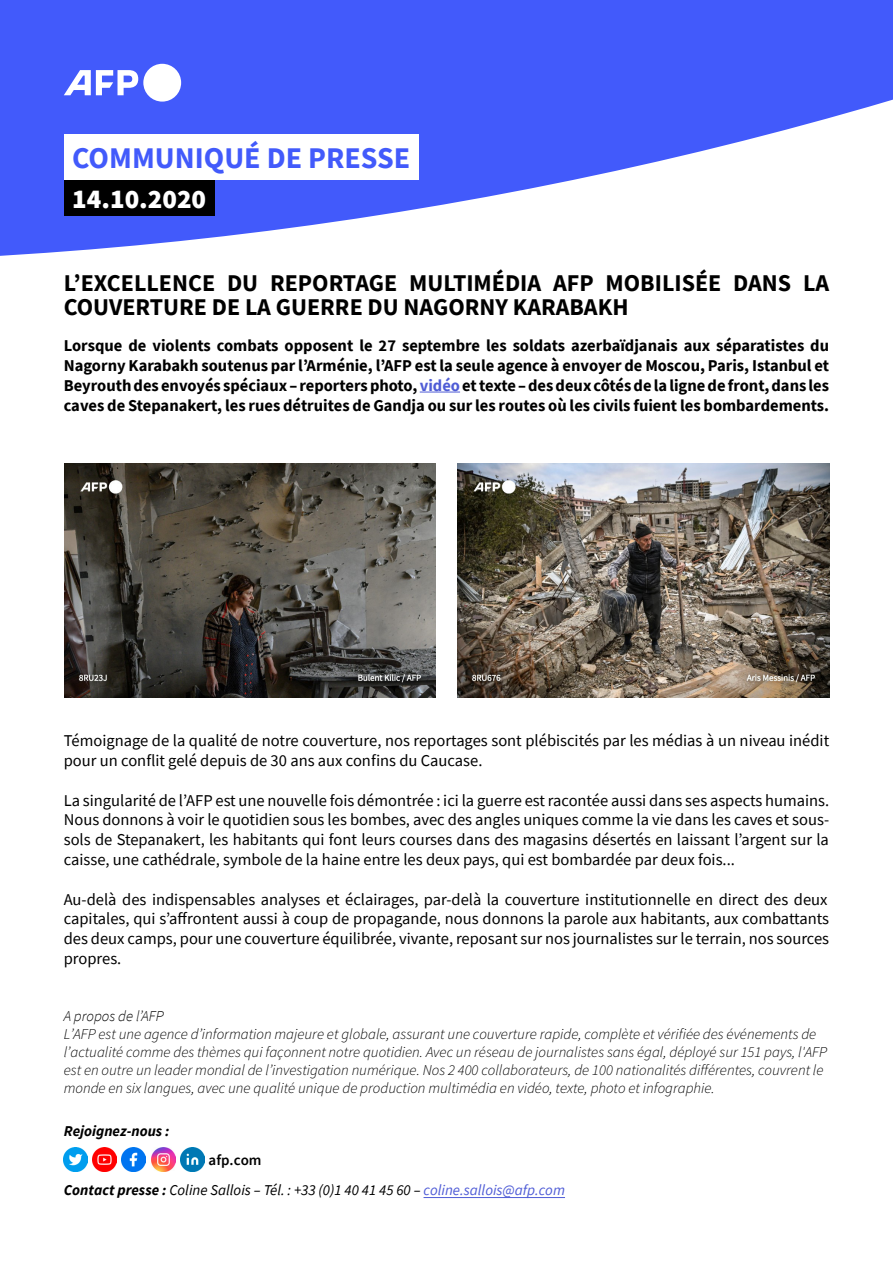
<style>
.page{position:relative;width:893px;height:1263px;background:#fff}
.page>*{position:absolute;margin:0;border:0;box-sizing:border-box;transform-origin:0 0}
.t1{font:700 30px "Source Sans Pro";color:#425afb}
.t2{font:900 27px "Source Sans Pro";color:#fff}
.t3{font:700 24px/24px "Source Sans Pro";color:#000}
.t4{font:16.5px/19.8px "Source Sans Pro";color:#000;text-align:justify}
.t5{font:700 16.5px/19.8px "Source Sans Pro";color:#000;text-align:justify}
.t6{font:italic 300 15px/18px "Source Sans Pro";color:#000}
.t7{font:italic 15px/29.1px "Source Sans Pro";color:#000}
.t8{font:italic 700 15px "Source Sans Pro";color:#000}
.t9{font:italic 300 15px "Source Sans Pro";color:#000}
.s1{color:#4f5cd6}
.s2{font-style:inherit}
.s3{font-weight:600;font-style:normal}
.s4{font-weight:700}
</style>
<div class="page">
<hr style="left:420px;top:392px;width:40px;height:1px;background:#4f5cd6">
<svg style="left:0;top:0;width:893px;height:256px;fill:#425afb"></svg>
<div style="left:64px;top:180px;width:151px;height:36px;background:#000"></div>
<div style="left:64px;top:134px;width:355px;height:46px;background:#fff"></div>
<svg style="left:64px;top:64px;width:117px;height:38px"></svg>
<hr style="left:424px;top:1197px;width:141px;height:1px;background:#4f5cd6">
<img style="left:64px;top:1148px;width:24px;height:24px">
<img style="left:151px;top:1148px;width:24px;height:24px">
<img style="left:122px;top:1148px;width:24px;height:24px">
<img style="left:93px;top:1148px;width:24px;height:24px">
<img style="left:180px;top:1148px;width:24px;height:24px">
<img style="left:458px;top:463px;width:371px;height:234px">
<img style="left:65px;top:463px;width:371px;height:234px">
<h1 class="t1" style="left:72px;top:138px;width:339px">COMMUNIQUÉ DE PRESSE</h1>
<h2 class="t2" style="left:72px;top:180px;width:135px">14.10.2020</h2>
<h3 class="t3" style="left:64px;top:271px;width:767px">L’EXCELLENCE DU REPORTAGE MULTIMÉDIA AFP MOBILISÉE DANS LA<br>COUVERTURE DE LA GUERRE DU NAGORNY KARABAKH</h3>
<p class="t5" style="left:64px;top:336px;width:767px">Lorsque de violents combats opposent le 27 septembre les soldats azerbaïdjanais aux séparatistes du Nagorny Karabakh soutenus par l’Arménie, l’AFP est la seule agence à envoyer de Moscou, Paris, Istanbul et Beyrouth des envoyés spéciaux – reporters photo, <span class="s1">vidéo</span> et texte – des deux côtés de la ligne de front, dans les caves de Stepanakert, les rues détruites de Gandja ou sur les routes où les civils fuient les bombardements.</p>
<p class="t4" style="left:64px;top:731px;width:767px">Témoignage de la qualité de notre couverture, nos reportages sont plébiscités par les médias à un niveau inédit pour un conflit gelé depuis de 30 ans aux confins du Caucase.</p>
<p class="t4" style="left:64px;top:790px;width:767px">La singularité de l’AFP est une nouvelle fois démontrée : ici la guerre est racontée aussi dans ses aspects humains.<br>Nous donnons à voir le quotidien sous les bombes, avec des angles uniques comme la vie dans les caves et sous&shy;sols de Stepanakert, les habitants qui font leurs courses dans des magasins désertés en laissant l’argent sur la caisse, une cathédrale, symbole de la haine entre les deux pays, qui est bombardée par deux fois...</p>
<p class="t4" style="left:64px;top:889px;width:767px">Au-delà des indispensables analyses et éclairages, par-delà la couverture institutionnelle en direct des deux capitales, qui s’affrontent aussi à coup de propagande, nous donnons la parole aux habitants, aux combattants des deux camps, pour une couverture équilibrée, vivante, reposant sur nos journalistes sur le terrain, nos sources propres.</p>
<p class="t9" style="left:64px;top:1007px;width:101px">A propos de l’AFP</p>
<p class="t6" style="left:64px;top:1025px;width:765px">L’AFP est une agence d’information majeure et globale, assurant une couverture rapide, complète et vérifiée des événements de l’actualité comme des thèmes qui façonnent notre quotidien. Avec un réseau de journalistes sans égal, déployé sur 151 pays, l'AFP est en outre un leader mondial de l’investigation numérique. Nos 2 400 collaborateurs, de 100 nationalités différentes, couvrent le monde en six langues, avec une qualité unique de production multimédia en vidéo, texte, photo et infographie<span class="s2">.</span></p>
<p class="t8" style="left:64px;top:1120px;width:107px">Rejoignez-nous :</p>
<p class="t7" style="left:64px;top:1146px;width:503px;text-indent:145px"><span class="s3">afp.com<br></span><span class="s4">Contact presse :</span> Coline Sallois – Tél. : +33 (0)1 40 41 45 60 – <span class="s1">coline.sallois@afp.com</span></p>
</div>
